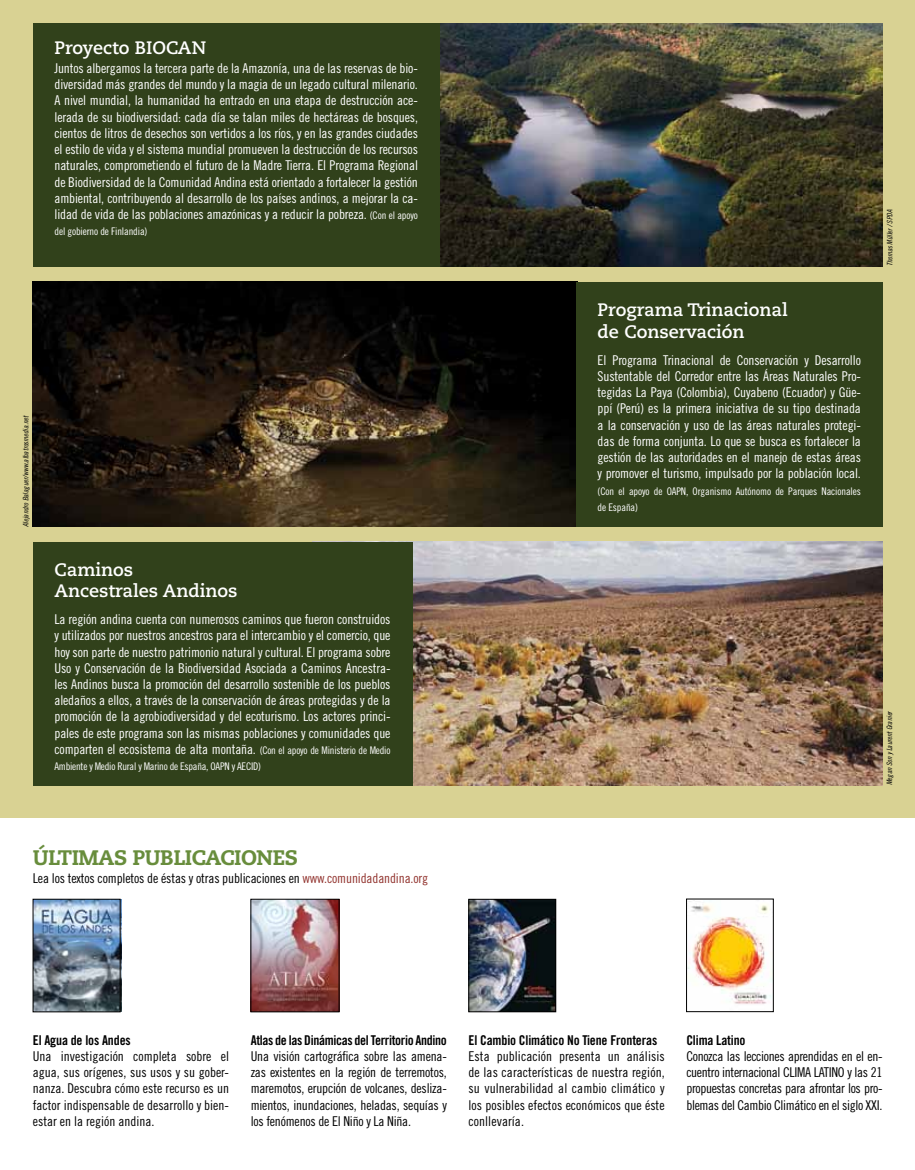
<style>
.page{position:relative;width:915px;height:1170px;background:#fff}
.page>*{position:absolute;margin:0;border:0;box-sizing:border-box;transform-origin:0 0}
.t1{font:800 21px "Caecilia LT Std";letter-spacing:-.025em;color:#688d3c}
.t2{font:700 18px/21.6px "Caecilia LT Std";color:#fff}
.t3{font:13.5px/16.2px "Trade Gothic LT Std Cn 18";letter-spacing:-.01em;color:#fff;text-align:justify}
.t4{font:13.5px/16.2px "Trade Gothic LT Std Cn 18";letter-spacing:-.01em;color:#000;text-align:justify}
.t5{font:13.5px "Trade Gothic LT Std Bd Cn 20";letter-spacing:-.01em;color:#000}
.t6{font:10.5px/16.2px "Trade Gothic LT Std Cn 18";letter-spacing:-.01em;color:#fff}
.t7{font:7.5px "Trade Gothic LT Std Cn 18 Obl";color:#000}
.s1{font-size:10.5px}
.s2{color:#92342f}
</style>
<div class="page">
<div style="left:0;top:1px;width:914px;height:816px;background:#d9d293"></div>
<img style="left:412px;top:542px;width:470px;height:243px">
<div style="left:33px;top:542px;width:379px;height:243px;background:#31411b"></div>
<img style="left:252px;top:901px;width:85px;height:108px">
<img style="left:688px;top:901px;width:83px;height:103px">
<img style="left:35px;top:899px;width:86px;height:112px">
<div style="left:33px;top:899px;width:87px;height:112px;border:1px solid #000"></div>
<img style="left:470px;top:901px;width:84px;height:108px">
<div style="left:468px;top:899px;width:88px;height:112px;border:1px solid #000"></div>
<img style="left:439px;top:24px;width:443px;height:243px">
<div style="left:33px;top:24px;width:406px;height:243px;background:#31411b"></div>
<img style="left:33px;top:282px;width:543px;height:244px">
<div style="left:576px;top:282px;width:306px;height:244px;background:#31411b"></div>
<h2 class="t2" style="left:54px;top:37px;width:153px">Proyecto BIOCAN</h2>
<p class="t3" style="left:54px;top:60px;width:365px">Juntos albergamos la tercera parte de la Amazonía, una de las reservas de bio&shy;diversidad más grandes del mundo y la magia de un legado cultural milenario.<br>A nivel mundial, la humanidad ha entrado en una etapa de destrucción ace&shy;lerada de su biodiversidad: cada día se talan miles de hectáreas de bosques, cientos de litros de desechos son vertidos a los ríos, y en las grandes ciudades el estilo de vida y el sistema mundial promueven la destrucción de los recursos naturales, comprometiendo el futuro de la Madre Tierra. El Programa Regional de Biodiversidad de la Comunidad Andina está orientado a fortalecer la gestión ambiental, contribuyendo al desarrollo de los países andinos, a mejorar la ca&shy;lidad de vida de las poblaciones amazónicas y a reducir la pobreza. <span class="s1">(Con el apoyo</span></p>
<p class="t6" style="left:54px;top:223px;width:94px">del gobierno de Finlandia)</p>
<p class="t7" style="left:21px;top:527px;width:113px;rotate:-90deg">Alejandro Balaguer/www.albatrosmedia.net</p>
<h2 class="t2" style="left:54px;top:558px;width:184px">Caminos<br>Ancestrales Andinos</h2>
<p class="t3" style="left:54px;top:611px;width:337px">La región andina cuenta con numerosos caminos que fueron construidos y utilizados por nuestros ancestros para el intercambio y el comercio, que hoy son parte de nuestro patrimonio natural y cultural. El programa sobre Uso y Conservación de la Biodiversidad Asociada a Caminos Ancestra&shy;les Andinos busca la promoción del desarrollo sostenible de los pueblos aledaños a ellos, a través de la conservación de áreas protegidas y de la promoción de la agrobiodiversidad y del ecoturismo. Los actores princi&shy;pales de este programa son las mismas poblaciones y comunidades que comparten el ecosistema de alta montaña. <span class="s1">(Con el apoyo de Ministerio de Medio</span></p>
<p class="t6" style="left:54px;top:758px;width:208px">Ambiente y Medio Rural y Marino de España, OAPN y AECID)</p>
<h1 class="t1" style="left:33px;top:844px;width:266px">ÚLTIMAS PUBLICACIONES</h1>
<p class="t4" style="left:33px;top:869px;width:396px">Lea los textos completos de éstas y otras publicaciones en <span class="s2">www.comunidadandina.org</span></p>
<h2 class="t2" style="left:597px;top:299px;width:192px">Programa Trinacional de Conservación</h2>
<p class="t3" style="left:597px;top:352px;width:265px">El Programa Trinacional de Conservación y Desarrollo Sustentable del Corredor entre las Áreas Naturales Pro&shy;tegidas La Paya (Colombia), Cuyabeno (Ecuador) y Güe&shy;ppí (Perú) es la primera iniciativa de su tipo destinada a la conservación y uso de las áreas naturales protegi&shy;das de forma conjunta. Lo que se busca es fortalecer la gestión de las autoridades en el manejo de estas áreas y promover el turismo, impulsado por la población local.</p>
<p class="t6" style="left:597px;top:482px;width:265px">(Con el apoyo de OAPN, Organismo Autónomo de Parques Nacionales de España)</p>
<p class="t7" style="left:885px;top:266px;width:58px;rotate:-90deg">Thomas Müller /SPDA</p>
<p class="t7" style="left:884px;top:785px;width:76px;rotate:-90deg">Megan Son y Laurent Granier</p>
<p class="t5" style="left:33px;top:1031px;width:99px">El Agua de los Andes</p>
<p class="t4" style="left:33px;top:1047px;width:198px">Una investigación completa sobre el agua, sus orígenes, sus usos y su gober&shy;nanza. Descubra cómo este recurso es un factor indispensable de desarrollo y bien&shy;estar en la región andina.</p>
<p class="t5" style="left:250px;top:1031px;width:198px">Atlas de las Dinámicas del Territorio Andino</p>
<p class="t4" style="left:250px;top:1047px;width:198px">Una visión cartográfica sobre las amena&shy;zas existentes en la región de terremotos, maremotos, erupción de volcanes, desliza&shy;mientos, inundaciones, heladas, sequías y los fenómenos de El Niño y La Niña.</p>
<p class="t5" style="left:468px;top:1031px;width:190px">El Cambio Climático No Tiene Fronteras</p>
<p class="t4" style="left:468px;top:1047px;width:198px">Esta publicación presenta un análisis de las características de nuestra región, su vulnerabilidad al cambio climático y los posibles efectos económicos que éste conllevaría.</p>
<p class="t5" style="left:686px;top:1031px;width:61px">Clima Latino</p>
<p class="t4" style="left:686px;top:1047px;width:198px">Conozca las lecciones aprendidas en el en&shy;cuentro internacional CLIMA LATINO y las 21 propuestas concretas para afrontar los pro&shy;blemas del Cambio Climático en el siglo XXI.</p>
</div>
